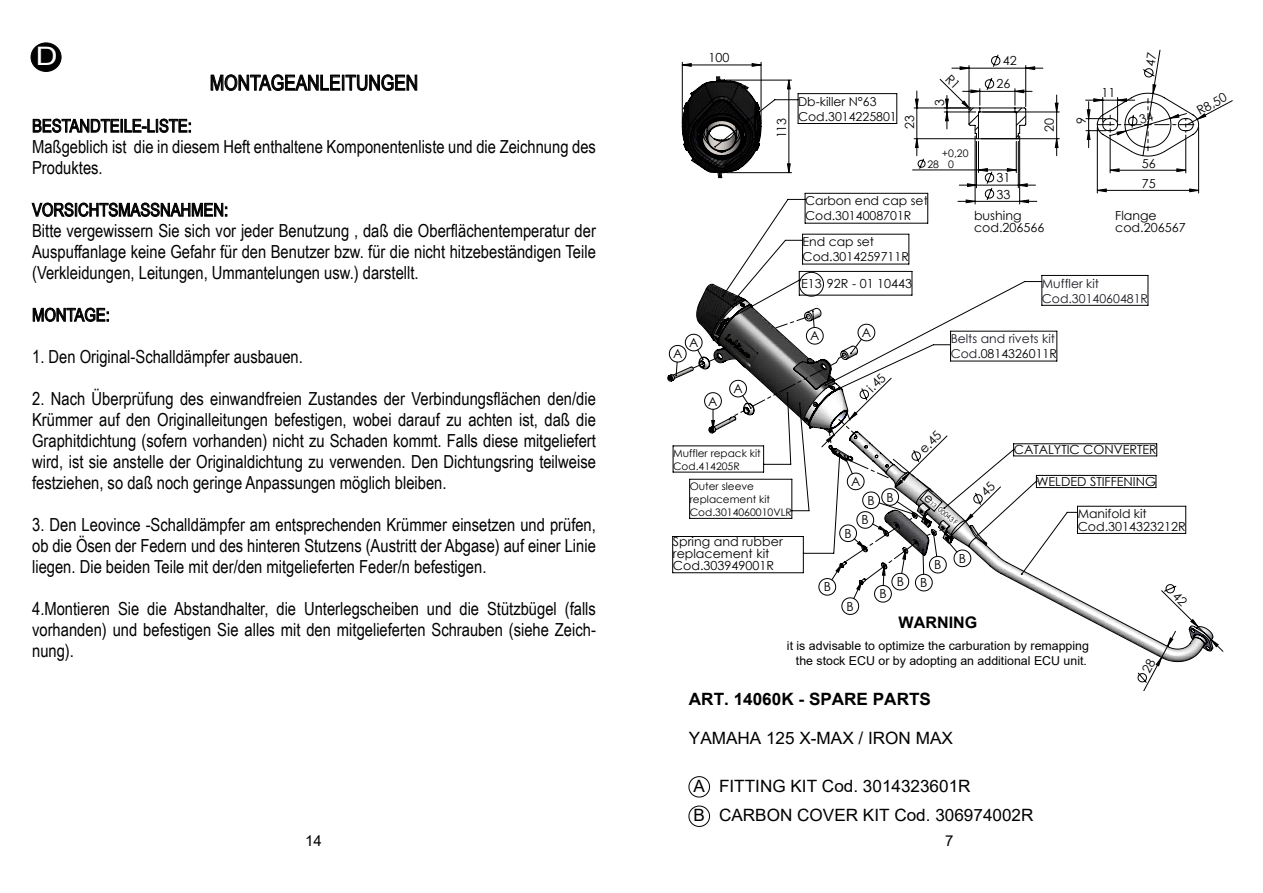
<style>
.page{position:relative;width:1263px;height:893px;background:#fff}
.page>*{position:absolute;margin:0;border:0;box-sizing:border-box;transform-origin:0 0}
.t1{font:25.5px "Arial";color:#fff;scale:1.19 1}
.t2{font:21px "Arial Narrow";color:#000}
.t3{font:18px/21px "Arial Narrow";color:#000;text-align:justify}
.t4{font:16.95px/29.4px "Arial";color:#000}
.t5{font:700 16.95px "Arial";color:#000}
.t6{font:700 15.9px "Arial";color:#000}
.t7{font:15px "Arial";color:#000}
.t8{font:12.6px "Century Gothic";color:#000}
.t9{font:12.45px/12.1px "Century Gothic";color:#000}
.t10{font:12.3px/15px "Century Gothic";color:#000}
.t11{font:12.3px/15px "Arial";color:#000;text-align:center}
.t12{font:12.3px/15px "Century Gothic";color:#191924}
.t13{font:10.35px/13px "Century Gothic";color:#000}
.t14{font:6.6px "Century Gothic";color:#000}
.s1{color:#000}
.s2{font-size:12.6px}
.s3{font-size:5.7px}
</style>
<div class="page">
<svg style="left:211px;top:74px;width:206px;height:17px"></svg>
<svg style="left:33px;top:119px;width:158px;height:14px"></svg>
<svg style="left:32px;top:203px;width:195px;height:14px"></svg>
<svg style="left:33px;top:308px;width:76px;height:14px"></svg>
<div style="left:31px;top:43px;width:30px;height:28px;background:#020203;border-radius:50%"></div>
<div style="left:31px;top:43px;width:30px;height:29px;border:1px solid #000;border-radius:50%"></div>
<img style="left:681px;top:62px;width:1px;height:69px">
<svg style="left:688px;top:776px;width:22px;height:51px"></svg>
<svg style="left:739px;top:203px;width:282px;height:68px"></svg>
<hr style="left:975px;top:136px;width:1px;height:68px;background:#000">
<hr style="left:1019px;top:136px;width:1px;height:68px;background:#000">
<svg style="left:667px;top:284px;width:520px;height:361px"></svg>
<svg style="left:673px;top:295px;width:328px;height:286px"></svg>
<svg style="left:1137px;top:584px;width:86px;height:107px"></svg>
<svg style="left:682px;top:50px;width:551px;height:152px"></svg>
<h1 class="t1" style="left:36px;top:38px;width:20px">D</h1>
<p class="t2" style="left:210px;top:67px;width:210px">MONTAGEANLEITUNGEN</p>
<p class="t3" style="left:32px;top:115px;width:565px;text-align:left">BESTANDTEILE-LISTE:<br>Maßgeblich ist die in diesem Heft enthaltene Komponentenliste und die Zeichnung des<br>Produktes.</p>
<p class="t3" style="left:32px;top:199px;width:565px;text-align:left">VORSICHTSMASSNAHMEN:<br>Bitte vergewissern Sie sich vor jeder Benutzung , daß die Oberflächentemperatur der Auspuffanlage keine Gefahr für den Benutzer bzw. für die nicht hitzebeständigen Teile (Verkleidungen, Leitungen, Ummantelungen usw.) darstellt.</p>
<p class="t3" style="left:32px;top:304px;width:79px">MONTAGE:</p>
<p class="t3" style="left:32px;top:346px;width:272px">1. Den Original-Schalldämpfer ausbauen.</p>
<p class="t3" style="left:32px;top:388px;width:565px">2. Nach Überprüfung des einwandfreien Zustandes der Verbindungsflächen den/die Krümmer auf den Originalleitungen befestigen, wobei darauf zu achten ist, daß die Graphitdichtung (sofern vorhanden) nicht zu Schaden kommt. Falls diese mitgeliefert wird, ist sie anstelle der Originaldichtung zu verwenden. Den Dichtungsring teilweise festziehen, so daß noch geringe Anpassungen möglich bleiben.</p>
<p class="t3" style="left:32px;top:514px;width:565px">3. Den Leovince -Schalldämpfer am entsprechenden Krümmer einsetzen und prüfen, ob die Ösen der Federn und des hinteren Stutzens (Austritt der Abgase) auf einer Linie liegen. Die beiden Teile mit der/den mitgelieferten Feder/n befestigen.</p>
<p class="t3" style="left:32px;top:598px;width:565px">4.Montieren Sie die Abstandhalter, die Unterlegscheiben und die Stützbügel (falls vorhanden) und befestigen Sie alles mit den mitgelieferten Schrauben (siehe Zeich&shy;nung).</p>
<p class="t9" style="left:708px;top:51px;width:22px">100</p>
<p class="t9" style="left:689px;top:336px;width:11px">A</p>
<p class="t9" style="left:673px;top:347px;width:11px">A</p>
<p class="t9" style="left:708px;top:395px;width:11px">A</p>
<p class="t9" style="left:733px;top:382px;width:11px">A</p>
<p class="t8" style="left:773px;top:138px;width:22px;rotate:-90deg">113</p>
<p class="t10" style="left:798px;top:94px;width:100px">Db-killer N°63<br>Cod.3014225801</p>
<p class="t8" style="left:901px;top:129px;width:15px;rotate:-90deg">23</p>
<p class="t8" style="left:931px;top:106px;width:8px;rotate:-90deg">3</p>
<p class="t13" style="left:927px;top:157px;width:13px">28</p>
<p class="t13" style="left:948px;top:148px;width:22px;line-height:10.4px;text-indent:-6px">+0,20<br>0</p>
<p class="t9" style="left:996px;top:49px;width:22px;line-height:23.2px;text-align:center">42<br>26</p>
<p class="t8" style="left:1040px;top:132px;width:15px;rotate:-90deg">20</p>
<p class="t10" style="left:805px;top:193px;width:124px">Carbon end cap set<br>Cod.3014008701R</p>
<p class="t10" style="left:803px;top:234px;width:108px">End cap set<br>Cod.3014259711R</p>
<p class="t9" style="left:996px;top:169px;width:15px;line-height:16.2px">31<br>33</p>
<p class="t9" style="left:974px;top:209px;width:72px">bushing cod.206566</p>
<p class="t8" style="left:1072px;top:124px;width:8px;rotate:-90deg">9</p>
<p class="t9" style="left:1101px;top:87px;width:15px">11</p>
<p class="t9" style="left:1195px;top:106px;width:34px;rotate:-28deg">R8,50</p>
<p class="t9" style="left:1142px;top:157px;width:15px">56</p>
<p class="t9" style="left:1142px;top:177px;width:15px">75</p>
<p class="t9" style="left:1115px;top:209px;width:72px">Flange cod.206567</p>
<p class="t9" style="left:801px;top:277px;width:113px">E13 92R - 01 10443</p>
<p class="t9" style="left:810px;top:330px;width:11px">A</p>
<p class="t9" style="left:862px;top:326px;width:11px">A</p>
<p class="t8" style="left:863px;top:383px;width:21px;rotate:-45deg">i.45</p>
<p class="t12" style="left:1042px;top:275px;width:108px">Muffler kit<br>Cod.3014060481R</p>
<p class="t12" style="left:951px;top:331px;width:108px">Belts and rivets kit<br>Cod.<span class="s1">0814326011R</span></p>
<p class="t13" style="left:673px;top:446px;width:89px">Muffler repack kit<br>Cod.414205R</p>
<p class="t13" style="left:690px;top:480px;width:104px">Outer sleeve replacement kit<br>Cod.3014060010VLR</p>
<p class="t9" style="left:673px;top:535px;width:111px">Spring and rubber replacement kit<br>Cod.303949001R</p>
<p class="t9" style="left:851px;top:475px;width:11px">A</p>
<p class="t9" style="left:867px;top:492px;width:28px">B B</p>
<p class="t9" style="left:844px;top:527px;width:9px">B</p>
<p class="t9" style="left:862px;top:514px;width:9px">B</p>
<p class="t9" style="left:824px;top:581px;width:9px">B</p>
<p class="t9" style="left:847px;top:600px;width:9px">B</p>
<p class="t9" style="left:879px;top:588px;width:9px">B</p>
<p class="t9" style="left:897px;top:575px;width:9px">B</p>
<p class="t8" style="left:915px;top:445px;width:27px;rotate:-45deg">e.45</p>
<p class="t14" style="left:928px;top:493px;width:43px;rotate:40deg"><span class="s2">e</span><span class="s3">13</span> 00043 F</p>
<p class="t9" style="left:920px;top:576px;width:9px">B</p>
<p class="t9" style="left:934px;top:558px;width:9px">B</p>
<p class="t9" style="left:959px;top:552px;width:9px">B</p>
<p class="t9" style="left:1014px;top:443px;width:145px">CATALYTIC CONVERTER</p>
<p class="t9" style="left:1036px;top:475px;width:121px">WELDED STIFFENING</p>
<p class="t10" style="left:1078px;top:506px;width:71px">Manifold kit</p>
<p class="t9" style="left:1078px;top:520px;width:110px">Cod.3014323212R</p>
<p class="t6" style="left:899px;top:611px;width:80px">WARNING</p>
<p class="t11" style="left:787px;top:638px;width:304px">it is advisable to optimize the carburation by remapping the stock ECU or by adopting an additional ECU unit.</p>
<p class="t5" style="left:689px;top:687px;width:244px">ART. 14060K - SPARE PARTS</p>
<p class="t4" style="left:689px;top:723px;width:265px">YAMAHA 125 X-MAX / IRON MAX</p>
<p class="t4" style="left:693px;top:771px;width:341px">A FITTING KIT Cod. 3014323601R<br>B CARBON COVER KIT Cod. 306974002R</p>
<p class="t7" style="left:305px;top:830px;width:18px">14</p>
<p class="t7" style="left:945px;top:830px;width:10px">7</p>
</div>
